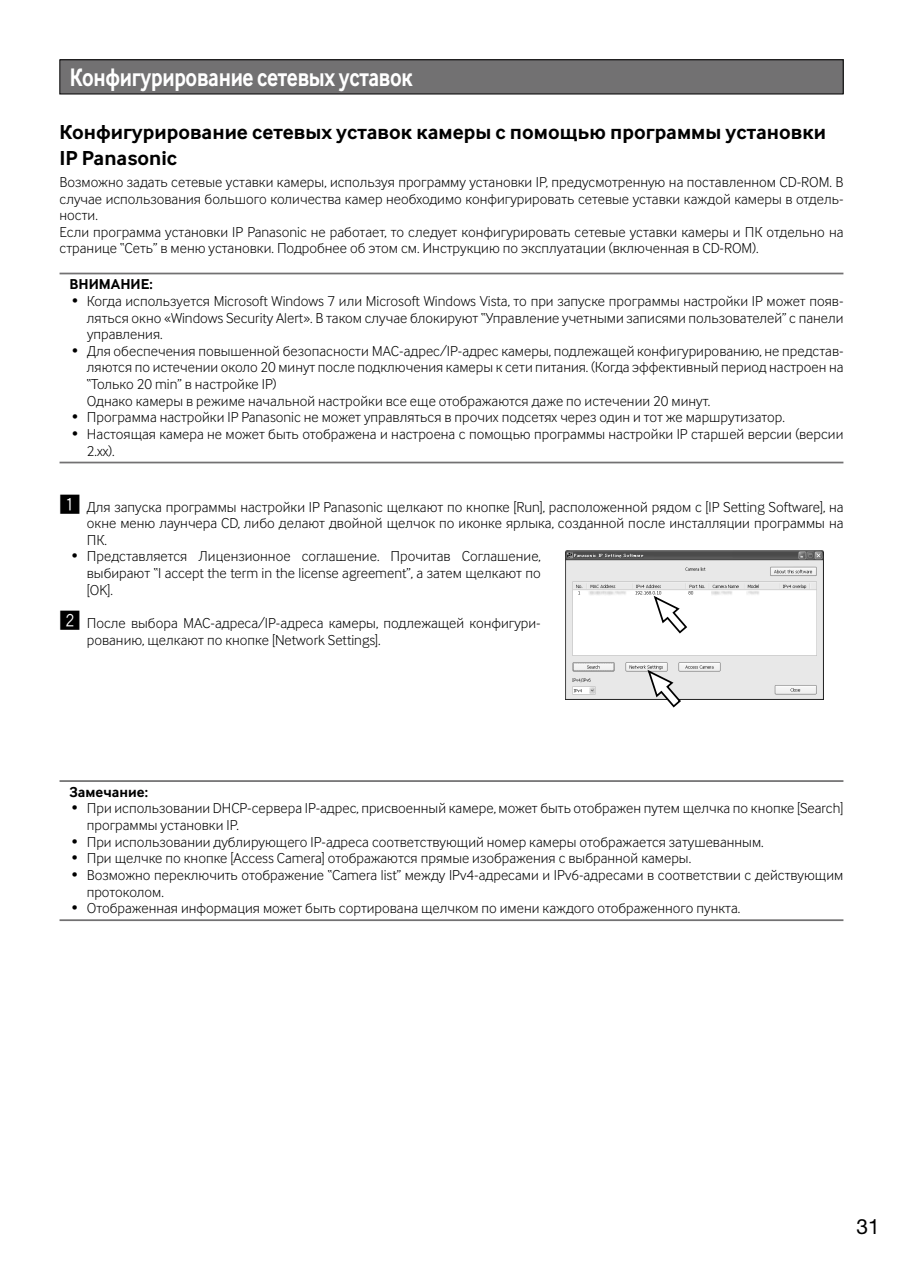
<style>
.page{position:relative;width:903px;height:1275px;background:#fff}
.page>*{position:absolute;margin:0;border:0;box-sizing:border-box;transform-origin:0 0}
.t1{font:700 26.25px "Inter Face Cyr";letter-spacing:-.015em;color:#fff;scale:.8 1}
.t2{font:700 21px/26.2px "Inter Face Cyr";color:#000}
.t3{font:21px "Helvetica Neue LT Std";color:#000}
.t4{font:14.88px/16.6px "Inter Face Cyr Lt";color:#000}
.t5{font:700 14.88px "Inter Face Cyr";color:#000}
.s1{font-family:"Gthin Hround";font-size:21px}
</style>
<div class="page">
<hr style="left:60px;top:273px;width:783px;height:1px;background:#727172">
<hr style="left:60px;top:462px;width:783px;height:1px;background:#727172">
<hr style="left:60px;top:780px;width:783px;height:2px;background:#727172">
<hr style="left:60px;top:919px;width:783px;height:2px;background:#727172">
<div style="left:60px;top:60px;width:783px;height:34px;background:#727172"></div>
<div style="left:60px;top:60px;width:783px;height:34px;border:1px solid #000"></div>
<img style="left:566px;top:551px;width:258px;height:149px">
<svg style="left:654px;top:596px;width:33px;height:37px"></svg>
<svg style="left:647px;top:670px;width:34px;height:37px"></svg>
<h1 class="t1" style="left:70px;top:62px;width:430px">Конфигурирование сетевых уставок</h1>
<h2 class="t2" style="left:60px;top:119px;width:768px">Конфигурирование сетевых уставок камеры с помощью программы установки<br>IP Panasonic</h2>
<p class="t4" style="left:60px;top:173px;width:785px">Возможно задать сетевые уставки камеры, используя программу установки IP, предусмотренную на поставленном CD-ROM. В случае использования большого количества камер необходимо конфигурировать сетевые уставки каждой камеры в отдель&shy;ности.<br>Если программа установки IP Panasonic не работает, то следует конфигурировать сетевые уставки камеры и ПК отдельно на странице “Сеть” в меню установки. Подробнее об этом см. Инструкцию по эксплуатации (включенная в CD-ROM).</p>
<p class="t5" style="left:70px;top:276px;width:85px">ВНИМАНИЕ:</p>
<p class="t4" style="left:87px;top:292px;width:758px;text-align:justify;text-indent:-15px">• Когда используется Microsoft Windows 7 или Microsoft Windows Vista, то при запуске программы настройки IP может появ&shy;ляться окно «Windows Security Alert». В таком случае блокируют “Управление учетными записями пользователей” с панели управления.</p>
<p class="t4" style="left:87px;top:342px;width:758px;text-indent:-15px">• Для обеспечения повышенной безопасности МАС-адрес/IP-адрес камеры, подлежащей конфигурированию, не представ&shy;ляются по истечении около 20 минут после подключения камеры к сети питания. (Когда эффективный период настроен на “Только 20 min” в настройке IP)<br>Однако камеры в режиме начальной настройки все еще отображаются даже по истечении 20 минут.</p>
<p class="t4" style="left:72px;top:409px;width:714px">• Программа настройки IP Panasonic не может управляться в прочих подсетях через один и тот же маршрутизатор.</p>
<p class="t4" style="left:87px;top:426px;width:758px;text-indent:-15px">• Настоящая камера не может быть отображена и настроена с помощью программы настройки IP старшей версии (версии<br>2.xx).</p>
<p class="t4" style="left:87px;top:498px;width:758px;text-align:justify;text-indent:-27px"><span class="s1">z</span> Для запуска программы настройки IP Panasonic щелкают по кнопке [Run], расположенной рядом с [IP Setting Software], на окне меню лаунчера CD, либо делают двойной щелчок по иконке ярлыка, созданной после инсталляции программы на ПК.</p>
<p class="t4" style="left:87px;top:548px;width:455px;text-align:justify;text-indent:-15px">• Представляется Лицензионное соглашение. Прочитав Соглашение, выбирают “I accept the term in the license agreement”, а затем щелкают по [OK].</p>
<p class="t4" style="left:87px;top:614px;width:455px;text-indent:-27px"><span class="s1">x</span> После выбора МАС-адреса/IP-адреса камеры, подлежащей конфигури&shy;рованию, щелкают по кнопке [Network Settings].</p>
<p class="t5" style="left:69px;top:783px;width:80px">Замечание:</p>
<p class="t4" style="left:87px;top:800px;width:758px;text-indent:-15px">• При использовании DHCP-сервера IP-адрес, присвоенный камере, может быть отображен путем щелчка по кнопке [Search] программы установки IP.</p>
<p class="t4" style="left:72px;top:833px;width:693px">• При использовании дублирующего IP-адреса соответствующий номер камеры отображается затушеванным.</p>
<p class="t4" style="left:72px;top:850px;width:621px">• При щелчке по кнопке [Access Camera] отображаются прямые изображения с выбранной камеры.</p>
<p class="t4" style="left:87px;top:866px;width:758px;text-indent:-15px">• Возможно переключить отображение “Camera list” между IPv4-адресами и IPv6-адресами в соответствии с действующим протоколом.</p>
<p class="t4" style="left:72px;top:900px;width:670px">• Отображенная информация может быть сортирована щелчком по имени каждого отображенного пункта.</p>
<h2 class="t3" style="left:856px;top:1214px;width:25px">31</h2>
</div>
